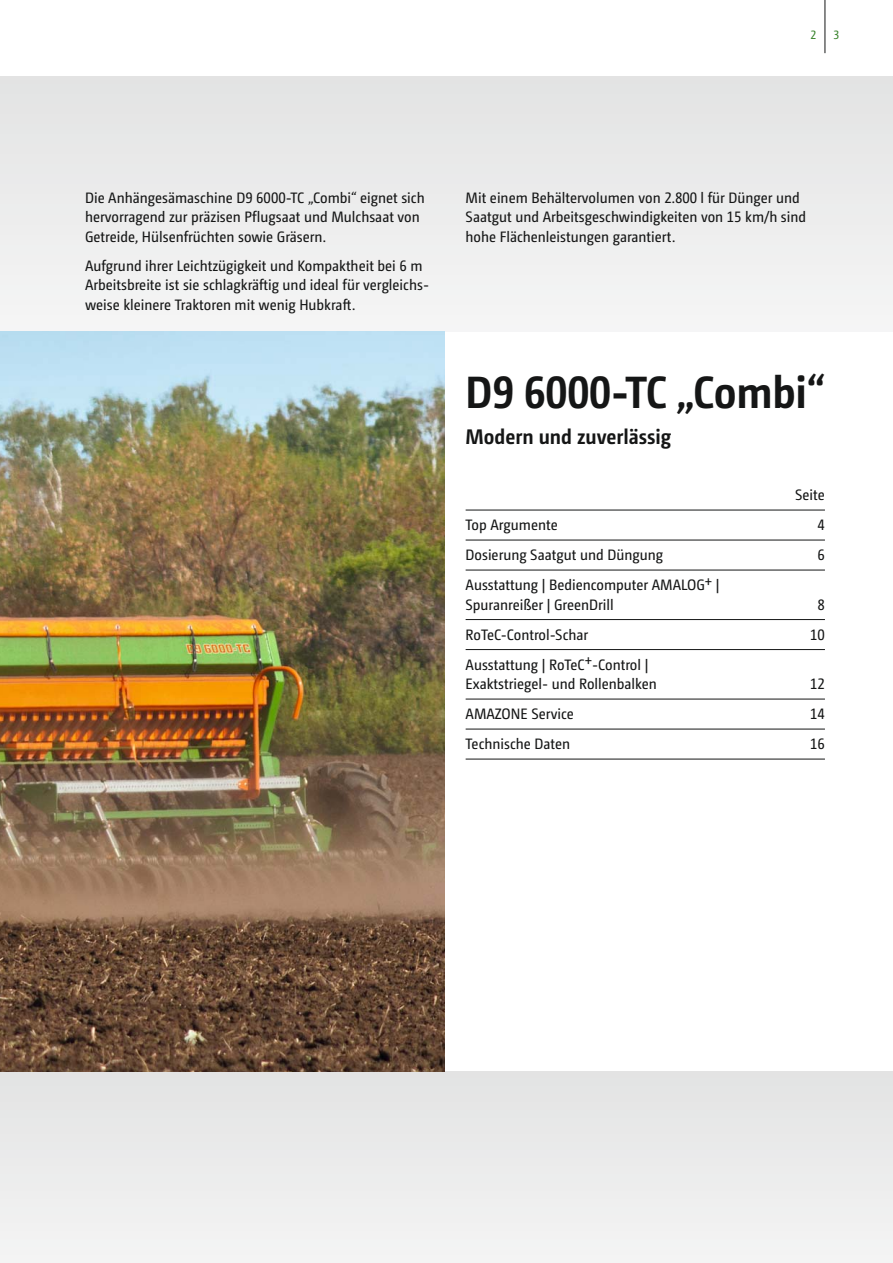
<style>
.page{position:relative;width:893px;height:1263px;background:#fff}
.page>*{position:absolute;margin:0;border:0;box-sizing:border-box;transform-origin:0 0}
.t1{font:700 45px "Camingo Dos Pro S Cd";letter-spacing:-.005em;color:#151616}
.t2{font:700 21px "Camingo Dos Pro S Cd";color:#151616}
.t3{font:15px/19.5px "Camingo Dos Pro S Cd";color:#151616}
.t4{font:12px "Camingo Dos Pro S Cd";color:#38832b}
</style>
<div class="page">
<div style="left:0;top:77px;width:893px;height:255px;background:#eceded"></div>
<div style="left:0;top:1071px;width:893px;height:192px;background:#ececec"></div>
<img style="left:0;top:332px;width:444px;height:739px">
<hr style="left:825px;top:0;width:1px;height:53px;background:#151616">
<hr style="left:466px;top:510px;width:359px;height:1px;background:#151616">
<hr style="left:466px;top:540px;width:359px;height:1px;background:#151616">
<hr style="left:466px;top:570px;width:359px;height:1px;background:#151616">
<hr style="left:466px;top:619px;width:359px;height:1px;background:#151616">
<hr style="left:466px;top:649px;width:359px;height:1px;background:#151616">
<hr style="left:466px;top:699px;width:359px;height:1px;background:#151616">
<hr style="left:466px;top:729px;width:359px;height:1px;background:#151616">
<hr style="left:466px;top:759px;width:359px;height:1px;background:#151616">
<p class="t4" style="left:810px;top:30px;width:7px">2</p>
<p class="t4" style="left:833px;top:30px;width:7px">3</p>
<p class="t3" style="left:85px;top:189px;width:341px">Die Anhängesämaschine D9 6000-TC „Combi“ eignet sich hervorragend zur präzisen Pflugsaat und Mulchsaat von<br>Getreide, Hülsenfrüchten sowie Gräsern.</p>
<p class="t3" style="left:85px;top:257px;width:346px">Aufgrund ihrer Leichtzügigkeit und Kompaktheit bei 6 m<br>Arbeitsbreite ist sie schlagkräftig und ideal für vergleichs&shy;weise kleinere Traktoren mit wenig Hubkraft.</p>
<p class="t3" style="left:466px;top:189px;width:342px">Mit einem Behältervolumen von 2.800 l für Dünger und<br>Saatgut und Arbeitsgeschwindigkeiten von 15 km/h sind hohe Flächenleistungen garantiert.</p>
<h1 class="t1" style="left:466px;top:374px;width:361px">D9 6000-TC „Combi“</h1>
<h2 class="t2" style="left:466px;top:428px;width:207px">Modern und zuverlässig</h2>
<p class="t3" style="left:795px;top:486px;width:31px">Seite</p>
<p class="t3" style="left:466px;top:516px;width:94px">Top Argumente</p>
<p class="t3" style="left:818px;top:516px;width:9px">4</p>
<p class="t3" style="left:466px;top:546px;width:199px">Dosierung Saatgut und Düngung</p>
<p class="t3" style="left:818px;top:546px;width:9px">6</p>
<p class="t3" style="left:466px;top:576px;width:255px">Ausstattung | Bediencomputer AMALOG+ |<br>Spuranreißer | GreenDrill</p>
<p class="t3" style="left:818px;top:596px;width:9px">8</p>
<p class="t3" style="left:466px;top:626px;width:124px">RoTeC-Control-Schar</p>
<p class="t3" style="left:810px;top:626px;width:16px">10</p>
<p class="t3" style="left:466px;top:656px;width:193px">Ausstattung | RoTeC+-Control |<br>Exaktstriegel- und Rollenbalken</p>
<p class="t3" style="left:810px;top:675px;width:16px">12</p>
<p class="t3" style="left:466px;top:705px;width:110px">AMAZONE Service</p>
<p class="t3" style="left:810px;top:705px;width:16px">14</p>
<p class="t3" style="left:466px;top:735px;width:106px">Technische Daten</p>
<p class="t3" style="left:810px;top:735px;width:16px">16</p>
</div>
